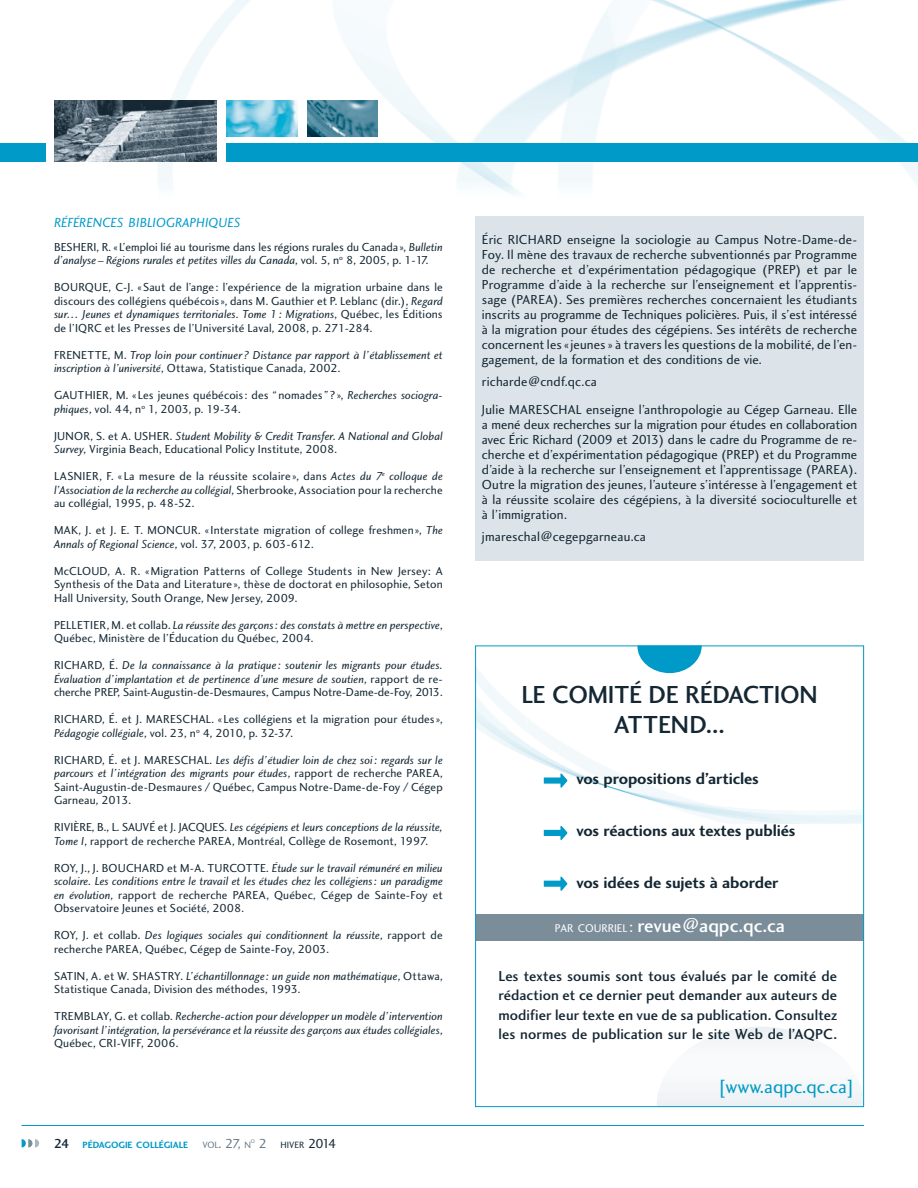
<style>
.page{position:relative;width:918px;height:1188px;background:#fff}
.page>*{position:absolute;margin:0;border:0;box-sizing:border-box;transform-origin:0 0}
.t1{font:25.5px/30px "Charlotte Sans Medium Plain";letter-spacing:-.01em;color:#142733;text-align:center}
.t2{font:19.5px "Charlotte Sans Medium Plain";color:#fff}
.t3{font:19.5px "Charlotte Sans Book Plain";color:#009ac8}
.t4{font:16.5px "Charlotte Sans Bold Plain";letter-spacing:-.01em;color:#142733}
.t5{font:15px/19.5px "Charlotte Sans Medium Plain";letter-spacing:.005em;color:#142733;text-align:justify}
.t6{font:13.65px "Charlotte Sans Book Italic Plain";color:#009ac8}
.t7{font:13.5px/15px "Charlotte Sans Book Plain";letter-spacing:.01em;color:#142733;text-align:justify}
.t8{font:12px/13.5px "Charlotte Sans Book Plain";letter-spacing:.015em;color:#142733}
.t9{font:12px/13.5px "Charlotte Sans Book Italic Plain";color:#142733}
.t10{font:9.45px "Charlotte Sans Bold Plain";color:#009ac8}
.t11{font:9.45px "Charlotte Sans Book Plain";color:#142733}
.t12{font:9.45px "Charlotte Sans Book Plain";color:#687a88}
.t13{font:5.55px "Charlotte Sans Book Plain";color:#687a88}
.s1{font-family:"Charlotte Sans Book Italic Plain"}
.s2{font-family:"Charlotte Sans Book Plain"}
.s3{font-family:"Charlotte Sans Medium Plain";font-size:13.5px;color:#142733}
.s4{font-size:13.5px}
.s5{font-size:13.5px;color:#687a88}
.s6{font-family:"Charlotte Sans Book Plain";font-size:11.55px}
.s7{font-family:"Charlotte Sans Book Plain";font-size:16.5px}
</style>
<div class="page">
<img style="left:477px;top:669px;width:385px;height:155px">
<img style="left:0;top:0;width:918px;height:195px">
<div style="left:475px;top:216px;width:389px;height:344px;background:#dde4e9"></div>
<img style="left:55px;top:101px;width:162px;height:61px">
<img style="left:307px;top:101px;width:71px;height:36px">
<img style="left:227px;top:101px;width:70px;height:36px">
<svg style="left:544px;top:773px;width:23px;height:15px"></svg>
<svg style="left:544px;top:826px;width:23px;height:14px"></svg>
<svg style="left:544px;top:877px;width:23px;height:14px"></svg>
<svg style="left:637px;top:648px;width:65px;height:25px"></svg>
<div style="left:476px;top:915px;width:388px;height:26px;background:#7c8d9a"></div>
<svg style="left:657px;top:1027px;width:208px;height:80px"></svg>
<hr style="left:22px;top:1125px;width:842px;height:1px;background:#009ac8">
<div style="left:227px;top:144px;width:691px;height:18px;background:#009ac8"></div>
<div style="left:0;top:144px;width:46px;height:18px;background:#009ac8"></div>
<svg style="left:22px;top:1139px;width:17px;height:9px"></svg>
<p class="t6" style="left:54px;top:217px;width:188px">RÉFÉRENCES BIBLIOGRAPHIQUES</p>
<p class="t8" style="left:54px;top:241px;width:390px">BESHERI, R. « L’emploi lié au tourisme dans les régions rurales du Canada », <span class="s1">Bulletin</span></p>
<p class="t9" style="left:54px;top:254px;width:376px">d’analyse – Régions rurales et petites villes du Canada<span class="s2">, vol. 5, n</span><sup>o</sup> <span class="s2">8, 2005, p. 1-17.</span></p>
<p class="t8" style="left:54px;top:281px;width:390px">BOURQUE, C-J. « Saut de l’ange : l’expérience de la migration urbaine dans le discours des collégiens québécois », dans M. Gauthier et P. Leblanc (dir.), <span class="s1">Regard</span></p>
<p class="t9" style="left:54px;top:308px;width:390px">sur… Jeunes et dynamiques territoriales. Tome 1 : Migrations<span class="s2">, Québec, les Éditions</span></p>
<p class="t8" style="left:54px;top:322px;width:320px">de l’IQRC et les Presses de l’Université Laval, 2008, p. 271-284.</p>
<p class="t9" style="left:54px;top:349px;width:390px"><span class="s2">FRENETTE, M.</span> Trop loin pour continuer ? Distance par rapport à l’établissement et</p>
<p class="t8" style="left:54px;top:362px;width:288px"><span class="s1">inscription à l’université</span>, Ottawa, Statistique Canada, 2002.</p>
<p class="t8" style="left:54px;top:389px;width:390px">GAUTHIER, M. « Les jeunes québécois : des “ nomades ” ? », <span class="s1">Recherches sociogra&shy;phiques</span>, vol. 44, n<sup>o</sup> 1, 2003, p. 19-34.</p>
<p class="t9" style="left:54px;top:430px;width:390px"><span class="s2">JUNOR, S. et A. USHER.</span> Student Mobility &amp; Credit Transfer. A National and Global</p>
<p class="t8" style="left:54px;top:443px;width:285px"><span class="s1">Survey</span>, Virginia Beach, Educational Policy Institute, 2008.</p>
<p class="t8" style="left:54px;top:470px;width:390px;text-align:justify">LASNIER, F. « La mesure de la réussite scolaire », dans <span class="s1">Actes du 7</span><sup>e</sup> <span class="s1">colloque de l’Association de la recherche au collégial</span>, Sherbrooke, Association pour la recherche au collégial, 1995, p. 48-52.</p>
<p class="t8" style="left:54px;top:524px;width:390px">MAK, J. et J. E. T. MONCUR. « Interstate migration of college freshmen », <span class="s1">The</span></p>
<p class="t9" style="left:54px;top:538px;width:261px">Annals of Regional Science<span class="s2">, vol. 37, 2003, p. 603-612.</span></p>
<p class="t8" style="left:54px;top:565px;width:390px;text-align:justify">McCLOUD, A. R. « Migration Patterns of College Students in New Jersey: A Synthesis of the Data and Literature », thèse de doctorat en philosophie, Seton Hall University, South Orange, New Jersey, 2009.</p>
<p class="t9" style="left:54px;top:619px;width:390px"><span class="s2">PELLETIER, M. et collab.</span> La réussite des garçons : des constats à mettre en perspective<span class="s2">,</span></p>
<p class="t8" style="left:54px;top:632px;width:261px">Québec, Ministère de l’Éducation du Québec, 2004.</p>
<p class="t9" style="left:54px;top:659px;width:390px"><span class="s2">RICHARD, É.</span> De la connaissance à la pratique : soutenir les migrants pour études.<br>Évaluation d’implantation et de pertinence d’une mesure de soutien<span class="s2">, rapport de re-</span></p>
<p class="t8" style="left:54px;top:686px;width:390px">cherche PREP, Saint-Augustin-de-Desmaures, Campus Notre-Dame-de-Foy, 2013.</p>
<p class="t8" style="left:54px;top:713px;width:390px">RICHARD, É. et J. MARESCHAL. « Les collégiens et la migration pour études »,<br><span class="s1">Pédagogie collégiale</span>, vol. 23, n<sup>o</sup> 4, 2010, p. 32-37.</p>
<p class="t9" style="left:54px;top:754px;width:390px"><span class="s2">RICHARD, É. et J. MARESCHAL.</span> Les défis d’étudier loin de chez soi : regards sur le parcours et l’intégration des migrants pour études<span class="s2">, rapport de recherche PAREA,</span></p>
<p class="t8" style="left:54px;top:781px;width:390px">Saint-Augustin-de-Desmaures / Québec, Campus Notre-Dame-de-Foy / Cégep<br>Garneau, 2013.</p>
<p class="t9" style="left:54px;top:821px;width:390px"><span class="s2">RIVIÈRE, B., L. SAUVÉ et J. JACQUES.</span> Les cégépiens et leurs conceptions de la réussite,</p>
<p class="t8" style="left:54px;top:835px;width:376px"><span class="s1">Tome I</span>, rapport de recherche PAREA, Montréal, Collège de Rosemont, 1997.</p>
<p class="t9" style="left:54px;top:862px;width:390px"><span class="s2">ROY, J., J. BOUCHARD et M-A. TURCOTTE.</span> Étude sur le travail rémunéré en milieu scolaire. Les conditions entre le travail et les études chez les collégiens : un paradigme</p>
<p class="t8" style="left:54px;top:889px;width:390px"><span class="s1">en évolution</span>, rapport de recherche PAREA, Québec, Cégep de Sainte-Foy et<br>Observatoire Jeunes et Société, 2008.</p>
<p class="t9" style="left:54px;top:929px;width:390px"><span class="s2">ROY, J. et collab.</span> Des logiques sociales qui conditionnent la réussite<span class="s2">, rapport de</span></p>
<p class="t8" style="left:54px;top:943px;width:277px">recherche PAREA, Québec, Cégep de Sainte-Foy, 2003.</p>
<p class="t9" style="left:54px;top:970px;width:390px"><span class="s2">SATIN, A. et W. SHASTRY.</span> L’échantillonnage : un guide non mathématique<span class="s2">, Ottawa,</span></p>
<p class="t8" style="left:54px;top:983px;width:248px">Statistique Canada, Division des méthodes, 1993.</p>
<p class="t9" style="left:54px;top:1010px;width:390px"><span class="s2">TREMBLAY, G. et collab.</span> Recherche-action pour développer un modèle d’intervention favorisant l’intégration, la persévérance et la réussite des garçons aux études collégiales<span class="s2">,</span></p>
<p class="t8" style="left:54px;top:1037px;width:126px">Québec, CRI-VIFF, 2006.</p>
<p class="t10" style="left:54px;top:1141px;width:136px"><span class="s3">24</span> PÉDAGOGIE COLLÉGIALE</p>
<p class="t12" style="left:202px;top:1141px;width:50px">VOL<span class="s4">. 27,</span> N</p>
<p class="t13" style="left:251px;top:1139px;width:6px">O</p>
<p class="t11" style="left:259px;top:1141px;width:79px"><span class="s5">2</span> HIVER <span class="s4">2014</span></p>
<p class="t7" style="left:482px;top:233px;width:377px">Éric RICHARD enseigne la sociologie au Campus Notre-Dame-de-Foy. Il mène des travaux de recherche subventionnés par Programme de recherche et d’expérimentation pédagogique (PREP) et par le Programme d’aide à la recherche sur l’enseignement et l’apprentis&shy;sage (PAREA). Ses premières recherches concernaient les étudiants inscrits au programme de Techniques policières. Puis, il s’est intéressé à la migration pour études des cégépiens. Ses intérêts de recherche concernent les « jeunes » à travers les questions de la mobilité, de l’en&shy;gagement, de la formation et des conditions de vie.</p>
<p class="t7" style="left:482px;top:368px;width:377px;line-height:28.5px">richarde@cndf.qc.ca<br>Julie MARESCHAL enseigne l’anthropologie au Cégep Garneau. Elle</p>
<p class="t7" style="left:482px;top:419px;width:377px">a mené deux recherches sur la migration pour études en collaboration avec Éric Richard (2009 et 2013) dans le cadre du Programme de re&shy;cherche et d’expérimentation pédagogique (PREP) et du Programme d’aide à la recherche sur l’enseignement et l’apprentissage (PAREA).<br>Outre la migration des jeunes, l’auteure s’intéresse à l’engagement et à la réussite scolaire des cégépiens, à la diversité socioculturelle et à l’immigration.</p>
<p class="t7" style="left:482px;top:530px;width:166px">jmareschal@cegepgarneau.ca</p>
<h1 class="t1" style="left:522px;top:682px;width:298px">LE COMITÉ DE RÉDACTION<br>ATTEND...</h1>
<h3 class="t4" style="left:577px;top:772px;width:184px">vos propositions d’articles</h3>
<h3 class="t4" style="left:577px;top:824px;width:220px">vos réactions aux textes publiés</h3>
<h3 class="t4" style="left:577px;top:876px;width:203px">vos idées de sujets à aborder</h3>
<h2 class="t2" style="left:555px;top:918px;width:232px"><span class="s6">PAR COURRIEL</span> <span class="s7">:</span> revue@aqpc.qc.ca</h2>
<p class="t5" style="left:498px;top:968px;width:340px">Les textes soumis sont tous évalués par le comité de rédaction et ce dernier peut demander aux auteurs de modifier leur texte en vue de sa publication. Consultez les normes de publication sur le site Web de l’AQPC.</p>
<h2 class="t3" style="left:718px;top:1079px;width:138px">[www.aqpc.qc.ca]</h2>
</div>
